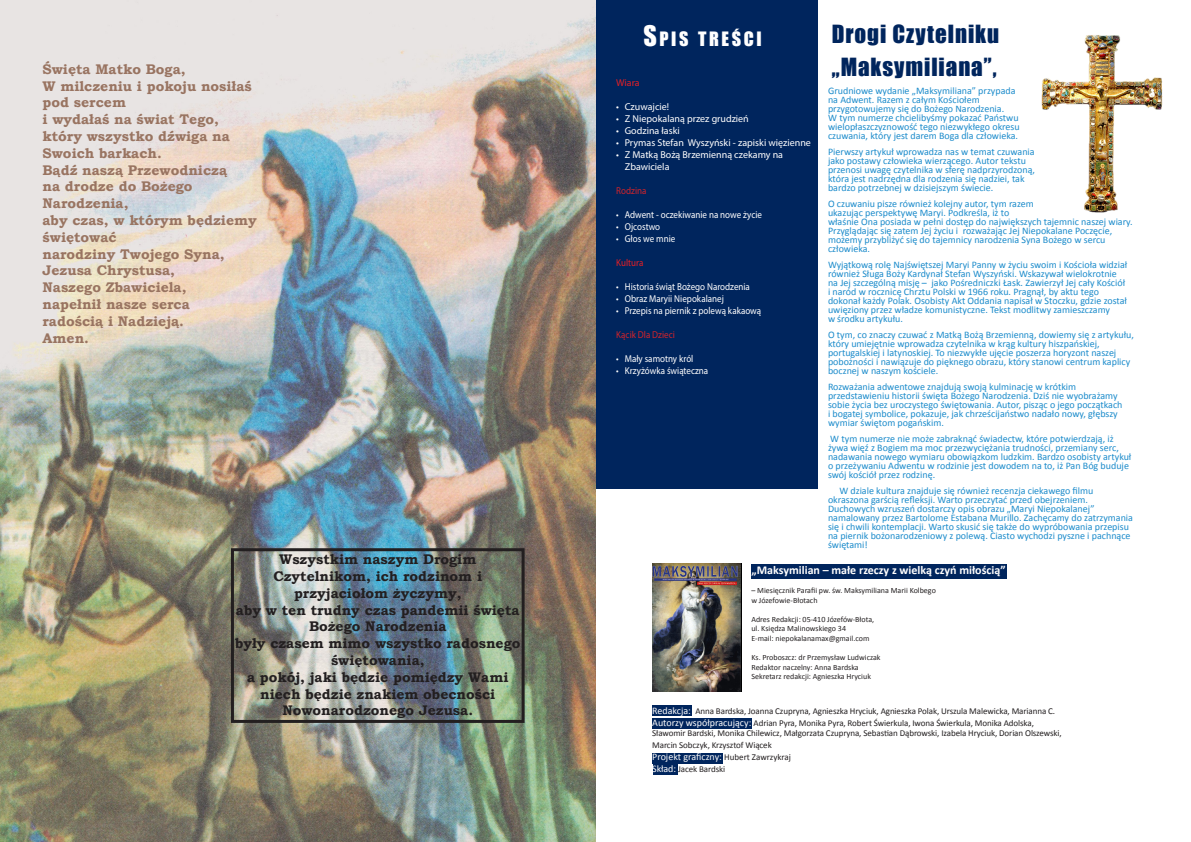
<style>
.page{position:relative;width:1191px;height:842px;background:#fff}
.page>*{position:absolute;margin:0;border:0;box-sizing:border-box;transform-origin:0 0}
.t1{font:23px "Impact";letter-spacing:.04em;color:#00255d}
.t2{font:18.2px "Impact";letter-spacing:.145em;color:#fff}
.t3{font:700 14px/16.8px "Bookman Old Style";color:#997461}
.t4{font:700 14px/16.8px "Bookman Old Style";color:#231f20;text-align:center}
.t5{font:700 12px "Calibri";color:#fff}
.t6{font:10px/9px "Calibri";color:#1b8bcb}
.t7{font:10px "Myriad Pro";color:#fff;scale:.9 1}
.t8{font:10px/12px "Myriad Pro";color:#fff}
.t9{font:10px "Calibri";color:#fff}
.M_Tekst{font:10px "Myriad Pro";color:#d1232a;scale:.9 1}
.M_Tekst-2{font:10px "Myriad Pro";color:#e41f25;scale:.9 1}
.M_Tekst-3{font:10px "Myriad Pro";color:#e41f25}
.t10{font:9px/10.8px "Calibri";letter-spacing:-.01em;color:#231f20}
.t11{font:8px/9.6px "Calibri";color:#231f20}
.s1{font-size:26px}
.s2{font-size:10px;color:#fff}
.s3{font-size:9px;color:#231f20}
</style>
<div class="page">
<div style="left:653px;top:765px;width:24px;height:10px;background:#00255d"></div>
<div style="left:751px;top:564px;width:256px;height:14px;background:#00255d"></div>
<div style="left:595px;top:0;width:222px;height:489px;background:#00255d"></div>
<div style="left:652px;top:753px;width:71px;height:10px;background:#00255d"></div>
<div style="left:652px;top:705px;width:39px;height:10px;background:#00255d"></div>
<div style="left:652px;top:718px;width:99px;height:10px;background:#00255d"></div>
<img style="left:1041px;top:35px;width:77px;height:178px">
<hr style="left:595px;top:57px;width:1px;height:728px;background:#231f20">
<img style="left:0;top:0;width:595px;height:842px">
<img style="left:652px;top:563px;width:89px;height:128px">
<div style="left:231px;top:548px;width:293px;height:175px;border:3px solid #231f20"></div>
<p class="t3" style="left:43px;top:60px;width:145px">Święta Matko Boga,</p>
<p class="t3" style="left:43px;top:77px;width:211px">W milczeniu i pokoju nosiłaś pod sercem</p>
<p class="t3" style="left:43px;top:111px;width:178px">i wydałaś na świat Tego,</p>
<p class="t3" style="left:43px;top:128px;width:189px">który wszystko dźwiga na<br>Swoich barkach.</p>
<p class="t3" style="left:43px;top:161px;width:186px">Bądź naszą Przewodniczą</p>
<p class="t3" style="left:43px;top:178px;width:152px">na drodze do Bożego<br>Narodzenia,</p>
<p class="t3" style="left:43px;top:212px;width:216px">aby czas, w którym będziemy świętować</p>
<p class="t3" style="left:43px;top:245px;width:183px">narodziny Twojego Syna,</p>
<p class="t3" style="left:43px;top:262px;width:134px">Jezusa Chrystusa,</p>
<p class="t3" style="left:43px;top:279px;width:145px">Naszego Zbawiciela,</p>
<p class="t3" style="left:43px;top:296px;width:149px">napełnił nasze serca</p>
<p class="t3" style="left:43px;top:312px;width:143px">radością i Nadzieją.</p>
<p class="t3" style="left:43px;top:329px;width:48px">Amen.</p>
<p class="t4" style="left:273px;top:551px;width:210px">Wszystkim naszym Drogim<br>Czytelnikom, ich rodzinom i przyjaciołom życzymy,</p>
<p class="t4" style="left:236px;top:601px;width:285px">aby w ten trudny czas pandemii święta<br>Bożego Narodzenia</p>
<p class="t4" style="left:235px;top:635px;width:287px">były czasem mimo wszystko radosnego świętowania,</p>
<p class="t4" style="left:247px;top:668px;width:263px">a pokój, jaki będzie pomiędzy Wami</p>
<p class="t4" style="left:260px;top:685px;width:236px">niech będzie znakiem obecności<br>Nowonarodzonego Jezusa.</p>
<p class="t2" style="left:643px;top:25px;width:120px"><span class="s1">S</span>PIS TREŚCI</p>
<p class="t1" style="left:831px;top:16px;width:169px">Drogi Czytelniku</p>
<p class="t1" style="left:831px;top:49px;width:166px">„Maksymiliana”,</p>
<p class="M_Tekst-3" style="left:616px;top:76px;width:25px">Wiara</p>
<p class="t8" style="left:616px;top:100px;width:54px">• Czuwajcie!</p>
<p class="t8" style="left:616px;top:112px;width:134px">• Z Niepokalaną przez grudzień</p>
<p class="t8" style="left:616px;top:124px;width:65px">• Godzina łaski</p>
<p class="t8" style="left:616px;top:136px;width:196px">• Prymas Stefan Wyszyński - zapiski więzienne</p>
<p class="t8" style="left:625px;top:148px;width:160px;text-indent:-9px">• Z Matką Bożą Brzemienną czekamy na<br>Zbawiciela</p>
<p class="M_Tekst" style="left:616px;top:184px;width:35px">Rodzina</p>
<p class="t7" style="left:616px;top:208px;width:163px">• Adwent - oczekiwanie na nowe życie</p>
<p class="t7" style="left:616px;top:220px;width:50px">• Ojcostwo</p>
<p class="t7" style="left:616px;top:232px;width:67px">• Głos we mnie</p>
<p class="M_Tekst-2" style="left:616px;top:256px;width:32px">Kultura</p>
<p class="t7" style="left:616px;top:280px;width:150px">• Historia świąt Bożego Narodzenia</p>
<p class="t7" style="left:616px;top:292px;width:121px">• Obraz Maryii Niepokalanej</p>
<p class="t7" style="left:616px;top:304px;width:162px">• Przepis na piernik z polewą kakaową</p>
<p class="M_Tekst" style="left:616px;top:328px;width:67px">Kącik Dla Dzieci</p>
<p class="t7" style="left:616px;top:352px;width:87px">• Mały samotny król</p>
<p class="t7" style="left:616px;top:364px;width:104px">• Krzyżówka świąteczna</p>
<p class="t6" style="left:828px;top:86px;width:193px">Grudniowe wydanie „Maksymiliana” przypada na Adwent. Razem z całym Kościołem przygotowujemy się do Bożego Narodzenia.<br>W tym numerze chcielibyśmy pokazać Państwu wielopłaszczyznowość tego niezwykłego okresu czuwania, który jest darem Boga dla człowieka.</p>
<p class="t6" style="left:828px;top:147px;width:208px">Pierwszy artykuł wprowadza nas w temat czuwania jako postawy człowieka wierzącego. Autor tekstu przenosi uwagę czytelnika w sferę nadprzyrodzoną, która jest nadrzędna dla rodzenia się nadziei, tak bardzo potrzebnej w dzisiejszym świecie.</p>
<p class="t6" style="left:828px;top:199px;width:306px">O czuwaniu pisze również kolejny autor, tym razem<br>ukazując perspektywę Maryi. Podkreśla, iż to<br>właśnie Ona posiada w pełni dostęp do największych tajemnic naszej wiary.<br>Przyglądając się zatem Jej życiu i rozważając Jej Niepokalane Poczęcie, możemy przybliżyć się do tajemnicy narodzenia Syna Bożego w sercu człowieka.</p>
<p class="t6" style="left:828px;top:260px;width:301px">Wyjątkową rolę Najświętszej Maryi Panny w życiu swoim i Kościoła widział również Sługa Boży Kardynał Stefan Wyszyński. Wskazywał wielokrotnie na Jej szczególną misję – jako Pośredniczki Łask. Zawierzył Jej cały Kościół i naród w rocznicę Chrztu Polski w 1966 roku. Pragnął, by aktu tego dokonał każdy Polak. Osobisty Akt Oddania napisał w Stoczku, gdzie został uwięziony przez władze komunistyczne. Tekst modlitwy zamieszczamy<br>w środku artykułu.</p>
<p class="t6" style="left:828px;top:330px;width:307px">O tym, co znaczy czuwać z Matką Bożą Brzemienną, dowiemy się z artykułu, który umiejętnie wprowadza czytelnika w krąg kultury hiszpańskiej, portugalskiej i latynoskiej. To niezwykłe ujęcie poszerza horyzont naszej pobożności i nawiązuje do pięknego obrazu, który stanowi centrum kaplicy bocznej w naszym kościele.</p>
<p class="t6" style="left:828px;top:382px;width:296px">Rozważania adwentowe znajdują swoją kulminację w krótkim przedstawieniu historii święta Bożego Narodzenia. Dziś nie wyobrażamy sobie życia bez uroczystego świętowania. Autor, pisząc o jego początkach i bogatej symbolice, pokazuje, jak chrześcijaństwo nadało nowy, głębszy wymiar świętom pogańskim.</p>
<p class="t6" style="left:828px;top:434px;width:305px">W tym numerze nie może zabraknąć świadectw, które potwierdzają, iż żywa więź z Bogiem ma moc przezwyciężania trudności, przemiany serc, nadawania nowego wymiaru obowiązkom ludzkim. Bardzo osobisty artykuł o przeżywaniu Adwentu w rodzinie jest dowodem na to, iż Pan Bóg buduje swój kościół przez rodzinę.</p>
<p class="t6" style="left:828px;top:486px;width:306px;text-indent:11px">W dziale kultura znajduje się również recenzja ciekawego filmu okraszona garścią refleksji. Warto przeczytać przed obejrzeniem.<br>Duchowych wzruszeń dostarczy opis obrazu „Maryi Niepokalanej” namalowany przez Bartolome Estabana Murillo. Zachęcamy do zatrzymania się i chwili kontemplacji. Warto skusić się także do wypróbowania przepisu na piernik bożonarodzeniowy z polewą. Ciasto wychodzi pyszne i pachnące świętami!</p>
<p class="t5" style="left:751px;top:563px;width:256px">„Maksymilian – małe rzeczy z wielką czyń miłością”</p>
<p class="t11" style="left:751px;top:585px;width:186px">– Miesięcznik Parafii pw. św. Maksymiliana Marii Kolbego w Józefowie-Błotach</p>
<p class="t11" style="left:751px;top:614px;width:124px">Adres Redakcji: 05-410 Józefów-Błota, ul. Księdza Malinowskiego 34</p>
<p class="t11" style="left:751px;top:633px;width:119px">E-mail: niepokalanamax@gmail.com</p>
<p class="t11" style="left:751px;top:653px;width:131px">Ks. Proboszcz: dr Przemysław Ludwiczak</p>
<p class="t11" style="left:751px;top:662px;width:109px">Redaktor naczelny: Anna Bardska</p>
<p class="t11" style="left:751px;top:672px;width:121px">Sekretarz redakcji: Agnieszka Hryciuk</p>
<p class="t10" style="left:652px;top:705px;width:404px"><span class="s2">Redakcja:</span> Anna Bardska, Joanna Czupryna, Agnieszka Hryciuk, Agnieszka Polak, Urszula Malewicka, Marianna C.</p>
<p class="t10" style="left:652px;top:717px;width:411px"><span class="s2">Autorzy współpracujący:</span> Adrian Pyra, Monika Pyra, Robert Świerkula, Iwona Świerkula, Monika Adolska,<br>Sławomir Bardski, Monika Chilewicz, Małgorzata Czupryna, Sebastian Dąbrowski, Izabela Hryciuk, Dorian Olszewski,</p>
<p class="t10" style="left:652px;top:740px;width:121px">Marcin Sobczyk, Krzysztof Wiącek</p>
<p class="t9" style="left:652px;top:751px;width:140px">Projekt graficzny: <span class="s3">Hubert Zawrzykraj</span></p>
<p class="t10" style="left:652px;top:764px;width:75px"><span class="s2">Skład:</span> Jacek Bardski</p>
</div>
